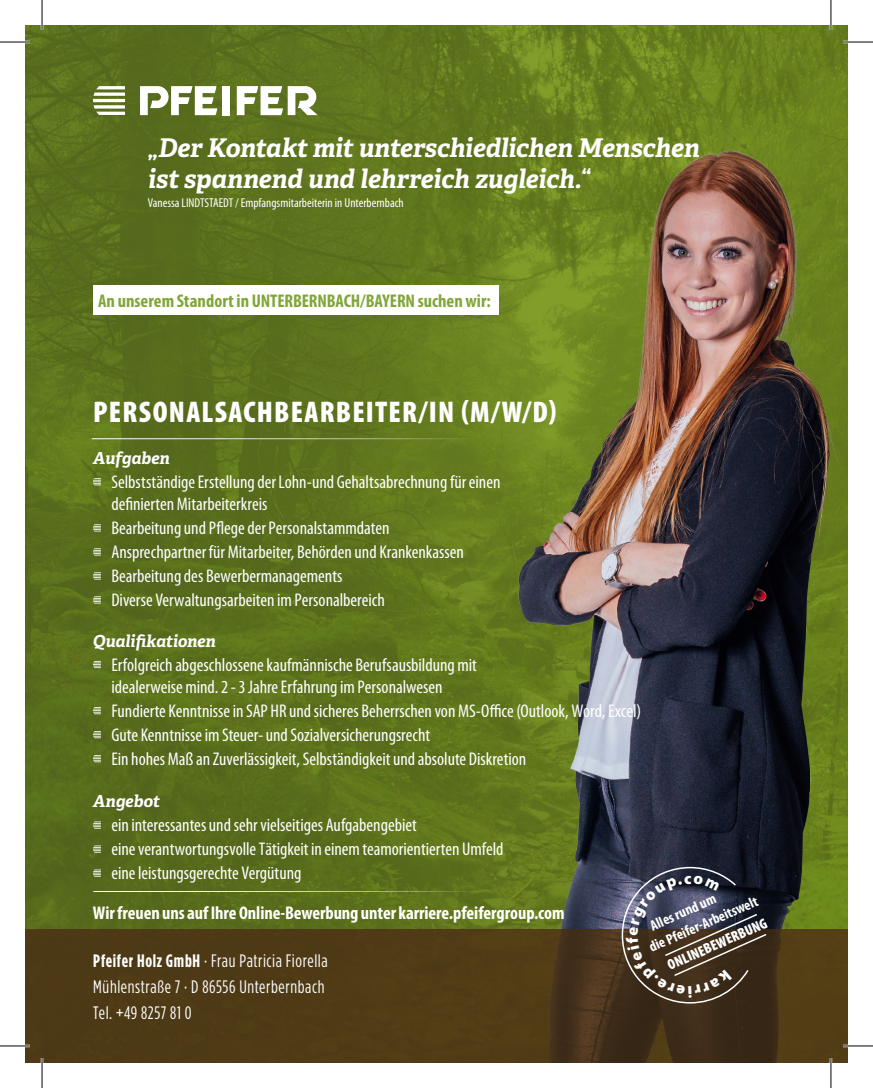
<style>
.page{position:relative;width:873px;height:1088px;background:#fff}
.page>*{position:absolute;margin:0;border:0;box-sizing:border-box;transform-origin:0 0}
.t1{font:900 condensed 30px "Myriad Pro";letter-spacing:.04em;color:#fff}
.Zitat{font:italic 700 25.8px "Adelle PE";letter-spacing:-.01em;color:#fff}
.Beschreibung_Aufzähl{font:condensed 18.4px "Myriad Pro";color:#fff}
.Beschreibung_Aufzähl-2{font:700 condensed 18.4px "Myriad Pro";letter-spacing:-.005em;color:#fff}
.Beschreibung_Aufzähl-3{font:700 condensed 18.4px "Myriad Pro";color:#81a638}
.t2{font:18px "Gotham Condensed";letter-spacing:.035em;color:#fff}
.Beschreibung_Aufzähl-4{font:italic 700 16.6px "Adelle PE";letter-spacing:-.01em;color:#fff}
.head_1{font:900 16.4px "Myriad Pro";color:#fff}
.t3{font:700 condensed 14.8px "Myriad Pro";color:#fff}
.t4{font:900 condensed 14.8px "Myriad Pro";color:#fff}
.t5{font:condensed 12.8px "Myriad Pro";color:#fff}
.s1{font-weight:700}
</style>
<div class="page">
<img style="left:25px;top:25px;width:822px;height:904px">
<img style="left:252px;top:129px;width:595px;height:800px">
<svg style="left:93px;top:478px;width:8px;height:7px"></svg>
<svg style="left:93px;top:524px;width:8px;height:7px"></svg>
<svg style="left:93px;top:548px;width:8px;height:7px"></svg>
<svg style="left:93px;top:572px;width:8px;height:7px"></svg>
<svg style="left:93px;top:596px;width:8px;height:7px"></svg>
<svg style="left:93px;top:661px;width:8px;height:7px"></svg>
<svg style="left:93px;top:707px;width:8px;height:7px"></svg>
<svg style="left:93px;top:731px;width:8px;height:7px"></svg>
<svg style="left:93px;top:755px;width:8px;height:7px"></svg>
<svg style="left:93px;top:821px;width:8px;height:7px"></svg>
<svg style="left:93px;top:845px;width:8px;height:7px"></svg>
<svg style="left:93px;top:869px;width:8px;height:7px"></svg>
<svg style="left:25px;top:929px;width:822px;height:133px;background:#4c3816"></svg>
<div style="left:222px;top:86px;width:7px;height:29px;background:#fff"></div>
<svg style="left:237px;top:86px;width:80px;height:29px"></svg>
<svg style="left:140px;top:86px;width:77px;height:29px"></svg>
<svg style="left:93px;top:86px;width:32px;height:29px"></svg>
<hr style="left:93px;top:891px;width:386px;height:1px;background:#fff">
<div style="left:93px;top:285px;width:405px;height:29px;background:#fff"></div>
<hr style="left:92px;top:438px;width:386px;height:1px;background:#fff">
<hr style="left:0;top:41px;width:30px;height:2px;background:#fff">
<hr style="left:842px;top:41px;width:30px;height:2px;background:#fff">
<hr style="left:0;top:1044px;width:30px;height:3px;background:#fff">
<hr style="left:842px;top:1044px;width:30px;height:3px;background:#fff">
<hr style="left:41px;top:0;width:2px;height:30px;background:#fff">
<hr style="left:41px;top:1057px;width:2px;height:30px;background:#fff">
<hr style="left:829px;top:0;width:2px;height:30px;background:#fff">
<hr style="left:829px;top:1057px;width:2px;height:30px;background:#fff">
<hr style="left:0;top:42px;width:30px;height:1px;background:#000">
<hr style="left:842px;top:42px;width:30px;height:1px;background:#000">
<hr style="left:0;top:1045px;width:30px;height:1px;background:#000">
<hr style="left:842px;top:1045px;width:30px;height:1px;background:#000">
<hr style="left:42px;top:0;width:1px;height:30px;background:#000">
<hr style="left:42px;top:1057px;width:1px;height:30px;background:#000">
<hr style="left:830px;top:0;width:1px;height:30px;background:#000">
<hr style="left:830px;top:1057px;width:1px;height:30px;background:#000">
<svg style="left:620px;top:866px;width:147px;height:138px;background:#403938"></svg>
<p class="Zitat" style="left:148px;top:129px;width:553px">„Der Kontakt mit unterschiedlichen Menschen</p>
<p class="Zitat" style="left:148px;top:160px;width:443px">ist spannend und lehrreich zugleich.“</p>
<p class="t5" style="left:148px;top:195px;width:257px">Vanessa LINDTSTAEDT / Empfangsmitarbeiterin in Unterbernbach</p>
<p class="Beschreibung_Aufzähl-3" style="left:98px;top:289px;width:394px">An unserem Standort in UNTERBERNBACH/BAYERN suchen wir:</p>
<p class="t1" style="left:93px;top:396px;width:464px">PERSONALSACHBEARBEITER/IN (M/W/D)</p>
<p class="Beschreibung_Aufzähl-4" style="left:93px;top:446px;width:78px">Aufgaben</p>
<p class="Beschreibung_Aufzähl" style="left:111px;top:471px;width:390px">Selbstständige Erstellung der Lohn-und Gehaltsabrechnung für einen</p>
<p class="Beschreibung_Aufzähl" style="left:111px;top:493px;width:157px">definierten Mitarbeiterkreis</p>
<p class="Beschreibung_Aufzähl" style="left:111px;top:517px;width:279px">Bearbeitung und Pflege der Personalstammdaten</p>
<p class="Beschreibung_Aufzähl" style="left:111px;top:541px;width:354px">Ansprechpartner für Mitarbeiter, Behörden und Krankenkassen</p>
<p class="Beschreibung_Aufzähl" style="left:111px;top:565px;width:232px">Bearbeitung des Bewerbermanagements</p>
<p class="Beschreibung_Aufzähl" style="left:111px;top:589px;width:275px">Diverse Verwaltungsarbeiten im Personalbereich</p>
<p class="Beschreibung_Aufzähl-4" style="left:93px;top:629px;width:124px">Qualifikationen</p>
<p class="Beschreibung_Aufzähl" style="left:111px;top:653px;width:367px">Erfolgreich abgeschlossene kaufmännische Berufsausbildung mit</p>
<p class="Beschreibung_Aufzähl" style="left:111px;top:675px;width:332px">idealerweise mind. 2 - 3 Jahre Erfahrung im Personalwesen</p>
<p class="Beschreibung_Aufzähl" style="left:111px;top:699px;width:531px">Fundierte Kenntnisse in SAP HR und sicheres Beherrschen von MS-Office (Outlook, Word, Excel)</p>
<p class="Beschreibung_Aufzähl" style="left:111px;top:723px;width:320px">Gute Kenntnisse im Steuer- und Sozialversicherungsrecht</p>
<p class="Beschreibung_Aufzähl" style="left:111px;top:747px;width:416px">Ein hohes Maß an Zuverlässigkeit, Selbständigkeit und absolute Diskretion</p>
<p class="Beschreibung_Aufzähl-4" style="left:93px;top:789px;width:68px">Angebot</p>
<p class="Beschreibung_Aufzähl" style="left:111px;top:814px;width:307px">ein interessantes und sehr vielseitiges Aufgabengebiet</p>
<p class="Beschreibung_Aufzähl" style="left:111px;top:838px;width:393px">eine verantwortungsvolle Tätigkeit in einem teamorientierten Umfeld</p>
<p class="Beschreibung_Aufzähl" style="left:111px;top:862px;width:191px">eine leistungsgerechte Vergütung</p>
<p class="head_1" style="left:684px;top:868px;width:9px">c</p>
<p class="t3" style="left:646px;top:917px;width:72px;rotate:-24deg">Alles rund um</p>
<p class="t3" style="left:645px;top:939px;width:119px;rotate:-24deg">die Pfeifer-Arbeitswelt</p>
<p class="Beschreibung_Aufzähl-2" style="left:93px;top:901px;width:473px">Wir freuen uns auf Ihre Online-Bewerbung unter karriere.pfeifergroup.com</p>
<p class="t4" style="left:664px;top:958px;width:109px;rotate:-24deg">ONLINEBEWERBUNG</p>
<p class="t2" style="left:93px;top:950px;width:236px"><span class="s1">Pfeifer Holz GmbH</span> · Frau Patricia Fiorella</p>
<p class="t2" style="left:93px;top:976px;width:232px">Mühlenstraße 7 · D 86556 Unterbernbach</p>
<p class="t2" style="left:93px;top:1002px;width:100px">Tel. +49 8257 81 0</p>
</div>
